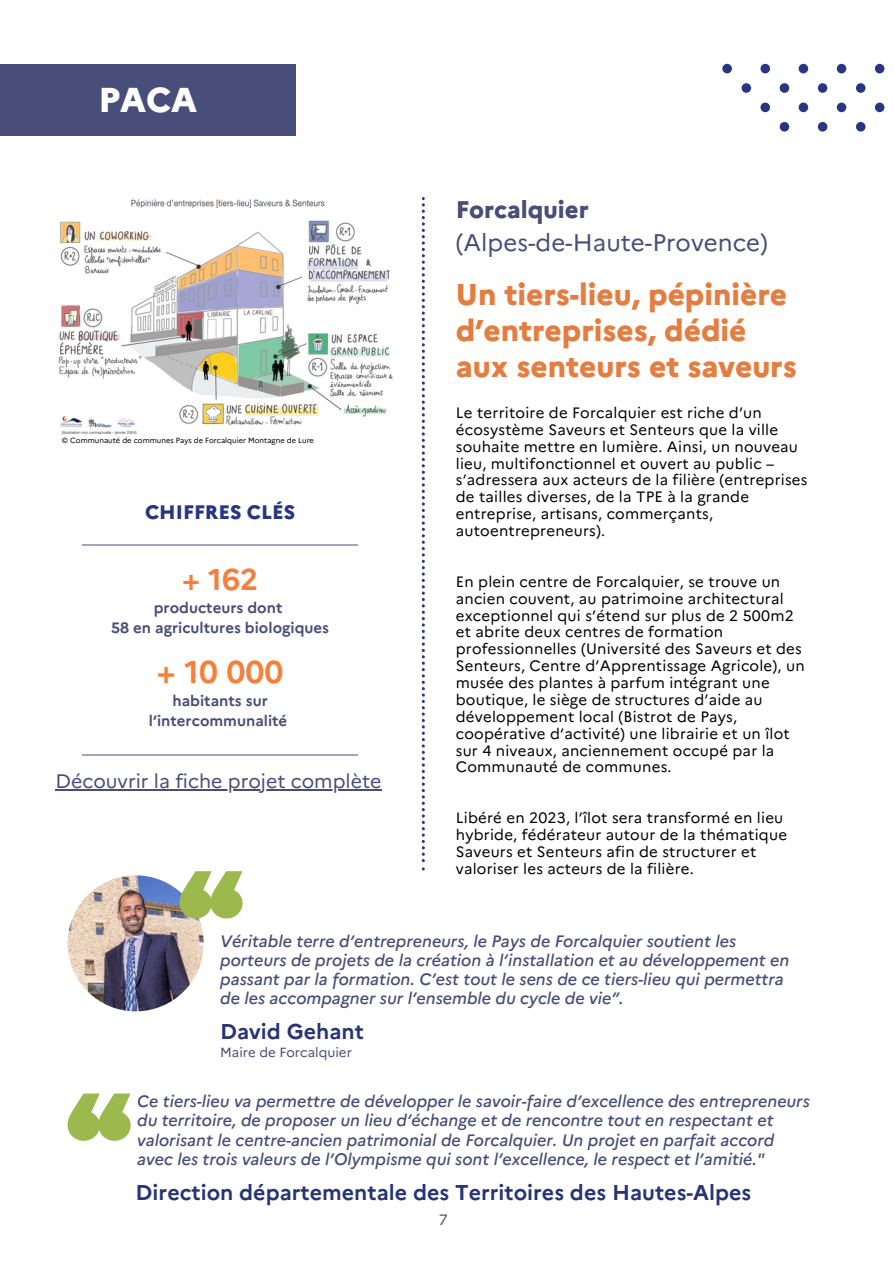
<style>
.page{position:relative;width:894px;height:1264px;background:#fff}
.page>*{position:absolute;margin:0;border:0;box-sizing:border-box;transform-origin:0 0}
.t1{font:800 34.5px "Marianne";color:#fff}
.t2{font:700 31.5px "Marianne";color:#f57f3b}
.t3{font:800 30px/36px "Marianne";color:#e57d40}
.t4{font:700 30px "Marianne";color:#f57f3b}
.t5{font:24px/32.7px "Marianne";color:#494d7a}
.t6{font:700 21.45px "Marianne";color:#273475}
.t7{font:19.5px "Marianne";color:#494d7a}
.t8{font:800 19.5px "Marianne";color:#283583}
.t9{font:italic 500 16.5px/19.2px "Marianne";color:#494d7a}
.t10{font:15px/16.8px "Marianne";letter-spacing:.015em;color:#000}
.t11{font:700 15px/20.2px "Marianne";color:#494d7a;text-align:center}
.t12{font:15px "Marianne";color:#575756}
.t13{font:13.2px "Marianne";color:#494d7a}
.t14{font:7.5px "Marianne";color:#000}
.s1{font-weight:800}
</style>
<div class="page">
<div style="left:0;top:64px;width:295px;height:71px;background:#494d7a"></div>
<svg style="left:421px;top:197px;width:4px;height:673px"></svg>
<div style="left:722px;top:64px;width:9px;height:9px;background:#283583;border-radius:50%"></div>
<div style="left:760px;top:64px;width:9px;height:9px;background:#283583;border-radius:50%"></div>
<div style="left:798px;top:64px;width:10px;height:9px;background:#283583;border-radius:50%"></div>
<div style="left:836px;top:64px;width:10px;height:9px;background:#283583;border-radius:50%"></div>
<div style="left:874px;top:64px;width:10px;height:9px;background:#283583;border-radius:50%"></div>
<div style="left:741px;top:83px;width:9px;height:10px;background:#283583;border-radius:50%"></div>
<div style="left:779px;top:83px;width:10px;height:10px;background:#283583;border-radius:50%"></div>
<svg style="left:817px;top:83px;width:10px;height:10px"></svg>
<svg style="left:855px;top:83px;width:10px;height:10px"></svg>
<div style="left:760px;top:103px;width:9px;height:9px;background:#283583;border-radius:50%"></div>
<div style="left:798px;top:103px;width:10px;height:9px;background:#283583;border-radius:50%"></div>
<div style="left:836px;top:103px;width:10px;height:9px;background:#283583;border-radius:50%"></div>
<div style="left:874px;top:103px;width:10px;height:9px;background:#283583;border-radius:50%"></div>
<div style="left:779px;top:122px;width:10px;height:10px;background:#283583;border-radius:50%"></div>
<svg style="left:817px;top:122px;width:10px;height:10px"></svg>
<svg style="left:855px;top:122px;width:10px;height:10px"></svg>
<img style="left:58px;top:199px;width:335px;height:236px">
<img style="left:68px;top:875px;width:136px;height:136px;border-radius:50%">
<svg style="left:179px;top:871px;width:63px;height:47px"></svg>
<hr style="left:83px;top:545px;width:58px;height:1px;background:#a4a6bc">
<hr style="left:141px;top:545px;width:216px;height:1px;background:#a4a6bc">
<hr style="left:83px;top:754px;width:58px;height:1px;background:#a4a6bc">
<hr style="left:141px;top:754px;width:216px;height:1px;background:#a4a6bc">
<hr style="left:55px;top:789px;width:326px;height:1px;background:#494d7a">
<svg style="left:68px;top:1093px;width:63px;height:47px"></svg>
<p class="t1" style="left:98px;top:79px;width:100px">PACA</p>
<h6 class="t14" style="left:62px;top:436px;width:254px">© Communauté de communes Pays de Forcalquier Montagne de Lure</h6>
<p class="t8" style="left:145px;top:500px;width:151px">CHIFFRES CLÉS</p>
<p class="t4" style="left:182px;top:561px;width:78px">+ 162</p>
<p class="t11" style="left:154px;top:597px;width:130px">producteurs dont</p>
<h2 class="t11" style="left:111px;top:618px;width:219px">58 en agricultures biologiques</h2>
<p class="t2" style="left:157px;top:652px;width:128px">+ 10 000</p>
<p class="t11" style="left:149px;top:690px;width:140px">habitants sur l’intercommunalité</p>
<h6 class="t7" style="left:55px;top:769px;width:327px">Découvrir la fiche projet complète</h6>
<p class="t5" style="left:455px;top:193px;width:313px"><span class="s1">Forcalquier </span>(Alpes-de-Haute-Provence)</p>
<p class="t3" style="left:455px;top:277px;width:342px">Un tiers-lieu, pépinière d’entreprises, dédié aux senteurs et saveurs</p>
<p class="t10" style="left:455px;top:404px;width:353px">Le territoire de Forcalquier est riche d’un écosystème Saveurs et Senteurs que la ville souhaite mettre en lumière. Ainsi, un nouveau lieu, multifonctionnel et ouvert au public – s’adressera aux acteurs de la filière (entreprises de tailles diverses, de la TPE à la grande entreprise, artisans, commerçants, autoentrepreneurs).</p>
<h4 class="t10" style="left:455px;top:573px;width:350px">En plein centre de Forcalquier, se trouve un ancien couvent, au patrimoine architectural exceptionnel qui s’étend sur plus de 2 500m2 et abrite deux centres de formation professionnelles (Université des Saveurs et des Senteurs, Centre d’Apprentissage Agricole), un musée des plantes à parfum intégrant une boutique, le siège de structures d’aide au développement local (Bistrot de Pays, coopérative d’activité) une librairie et un îlot sur 4 niveaux, anciennement occupé par la Communauté de communes.</h4>
<h3 class="t10" style="left:455px;top:809px;width:332px">Libéré en 2023, l’îlot sera transformé en lieu hybride, fédérateur autour de la thématique Saveurs et Senteurs afin de structurer et valoriser les acteurs de la filière.</h3>
<h5 class="t9" style="left:220px;top:930px;width:570px">Véritable terre d’entrepreneurs, le Pays de Forcalquier soutient les porteurs de projets de la création à l’installation et au développement en passant par la formation. C’est tout le sens de ce tiers-lieu qui permettra de les accompagner sur l’ensemble du cycle de vie”.</h5>
<h3 class="t6" style="left:220px;top:1018px;width:145px">David Gehant</h3>
<p class="t13" style="left:220px;top:1044px;width:133px">Maire de Forcalquier</p>
<p class="t9" style="left:137px;top:1090px;width:674px">Ce tiers-lieu va permettre de développer le savoir-faire d’excellence des entrepreneurs du territoire, de proposer un lieu d’échange et de rencontre tout en respectant et valorisant le centre-ancien patrimonial de Forcalquier. Un projet en parfait accord avec les trois valeurs de l’Olympisme qui sont l’excellence, le respect et l’amitié."</p>
<p class="t6" style="left:136px;top:1178px;width:617px">Direction départementale des Territoires des Hautes-Alpes</p>
<p class="t12" style="left:438px;top:1210px;width:10px">7</p>
</div>
